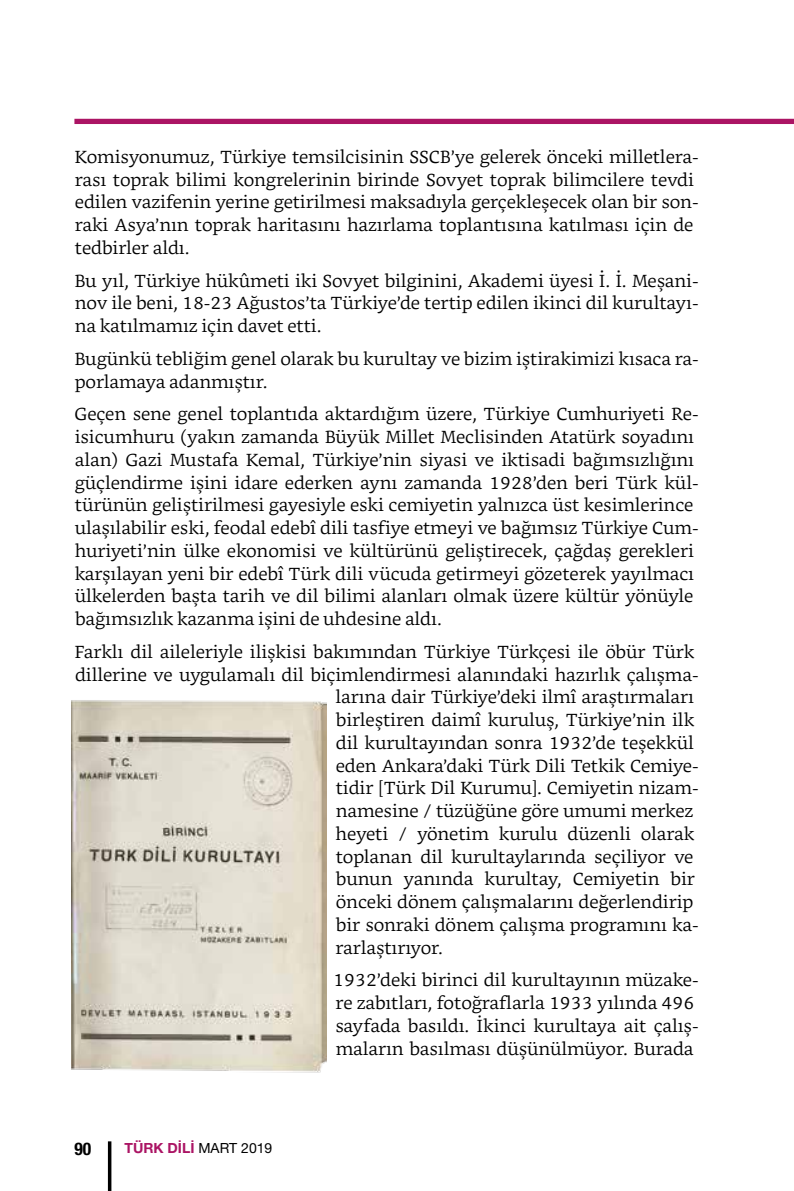
<style>
.page{position:relative;width:794px;height:1191px;background:#fff}
.page>*{position:absolute;margin:0;border:0;box-sizing:border-box;transform-origin:0 0}
.t1{font:300 17.5px/22.8px "Bookerly";color:#000}
.t2{font:700 condensed 17.5px "Helvetica Neue LT Pro";color:#000}
.t3{font:700 14px "Helvetica Neue LT Pro";color:#ab1464}
.s1{font-weight:400;color:#000}
</style>
<div class="page">
<div style="left:74px;top:119px;width:720px;height:5px;background:#ab1464"></div>
<hr style="left:108px;top:1141px;width:3px;height:50px;background:#000">
<img style="left:71px;top:700px;width:255px;height:373px">
<p class="t1" style="left:74px;top:145px;width:625px">Komisyonumuz, Türkiye temsilcisinin SSCB’ye gelerek önceki milletlera&shy;rası toprak bilimi kongrelerinin birinde Sovyet toprak bilimcilere tevdi edilen vazifenin yerine getirilmesi maksadıyla gerçekleşecek olan bir son&shy;raki Asya’nın toprak haritasını hazırlama toplantısına katılması için de tedbirler aldı.</p>
<p class="t1" style="left:74px;top:269px;width:625px;text-align:justify">Bu yıl, Türkiye hükûmeti iki Sovyet bilginini, Akademi üyesi İ. İ. Meşani&shy;nov ile beni, 18-23 Ağustos’ta Türkiye’de tertip edilen ikinci dil kurultayı&shy;na katılmamız için davet etti.</p>
<p class="t1" style="left:74px;top:347px;width:625px">Bugünkü tebliğim genel olarak bu kurultay ve bizim iştirakimizi kısaca ra&shy;porlamaya adanmıştır.</p>
<p class="t1" style="left:75px;top:403px;width:625px">Geçen sene genel toplantıda aktardığım üzere, Türkiye Cumhuriyeti Re&shy;isicumhuru (yakın zamanda Büyük Millet Meclisinden Atatürk soyadını alan) Gazi Mustafa Kemal, Türkiye’nin siyasi ve iktisadi bağımsızlığını güçlendirme işini idare ederken aynı zamanda 1928’den beri Türk kül&shy;türünün geliştirilmesi gayesiyle eski cemiyetin yalnızca üst kesimlerince ulaşılabilir eski, feodal edebî dili tasfiye etmeyi ve bağımsız Türkiye Cum&shy;huriyeti’nin ülke ekonomisi ve kültürünü geliştirecek, çağdaş gerekleri karşılayan yeni bir edebî Türk dili vücuda getirmeyi gözeterek yayılmacı ülkelerden başta tarih ve dil bilimi alanları olmak üzere kültür yönüyle bağımsızlık kazanma işini de uhdesine aldı.</p>
<p class="t1" style="left:74px;top:640px;width:621px">Farklı dil aileleriyle ilişkisi bakımından Türkiye Türkçesi ile öbür Türk</p>
<p class="t1" style="left:75px;top:663px;width:625px">dillerine ve uygulamalı dil biçimlendirmesi alanındaki hazırlık çalışma-</p>
<p class="t1" style="left:335px;top:686px;width:360px">larına dair Türkiye’deki ilmî araştırmaları</p>
<p class="t1" style="left:336px;top:708px;width:360px">birleştiren daimî kuruluş, Türkiye’nin ilk</p>
<p class="t1" style="left:336px;top:731px;width:359px">dil kurultayından sonra 1932’de teşekkül</p>
<p class="t1" style="left:336px;top:754px;width:364px">eden Ankara’daki Türk Dili Tetkik Cemiye-</p>
<p class="t1" style="left:336px;top:777px;width:364px">tidir [Türk Dil Kurumu]. Cemiyetin nizam-</p>
<p class="t1" style="left:336px;top:799px;width:359px">namesine / tüzüğüne göre umumi merkez</p>
<p class="t1" style="left:335px;top:822px;width:360px">heyeti / yönetim kurulu düzenli olarak</p>
<p class="t1" style="left:336px;top:845px;width:359px">toplanan dil kurultaylarında seçiliyor ve</p>
<p class="t1" style="left:336px;top:868px;width:360px">bunun yanında kurultay, Cemiyetin bir</p>
<p class="t1" style="left:336px;top:890px;width:359px">önceki dönem çalışmalarını değerlendirip</p>
<p class="t1" style="left:336px;top:913px;width:364px">bir sonraki dönem çalışma programını ka-</p>
<p class="t1" style="left:336px;top:936px;width:109px">rarlaştırıyor.</p>
<p class="t1" style="left:333px;top:969px;width:367px">1932’deki birinci dil kurultayının müzake&shy;re zabıtları, fotoğraflarla 1933 yılında 496 sayfada basıldı. İkinci kurultaya ait çalış&shy;maların basılması düşünülmüyor. Burada</p>
<p class="t2" style="left:74px;top:1138px;width:18px">90</p>
<p class="t3" style="left:125px;top:1139px;width:149px">TÜRK DİLİ <span class="s1">MART 2019</span></p>
</div>
